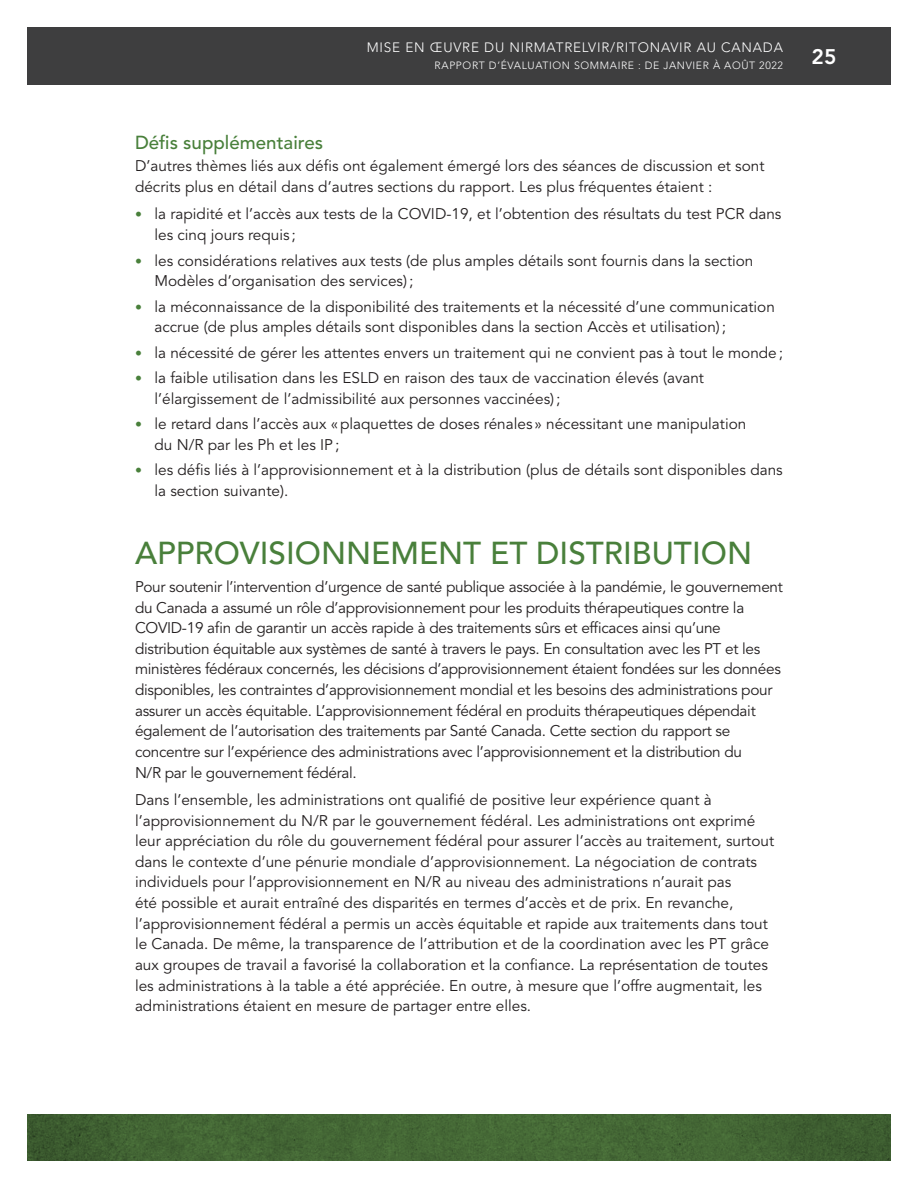
<style>
.page{position:relative;width:918px;height:1188px;background:#fff}
.page>*{position:absolute;margin:0;border:0;box-sizing:border-box;transform-origin:0 0}
.Heading_1{font:500 31.5px "Avenir LT Std";color:#49803b}
.t1{font:800 21px "Avenir LT Std";color:#fff}
.Heading_3{font:500 18.75px "Avenir LT Std";color:#49803b}
.BODY{font:15.3px/20.7px "Avenir LT Std";color:#231f20}
.BODY-2{font:15.3px/20.7px "Avenir LT Std";letter-spacing:-.02em;color:#231f20}
.t2{font:300 13.5px "Avenir LT Std";letter-spacing:.06em;color:#fff}
.t3{font:300 10.5px "Avenir LT Std";letter-spacing:.06em;color:#fff}
.s1{font-size:13.8px;color:#49803b}
</style>
<div class="page">
<svg style="left:27px;top:1115px;width:864px;height:46px;background:#426433"></svg>
<div style="left:778px;top:27px;width:113px;height:57px;background:#3e3e3f"></div>
<div style="left:27px;top:27px;width:756px;height:57px;background:#3e3e3f"></div>
<p class="t2" style="left:367px;top:40px;width:418px">MISE EN ŒUVRE DU NIRMATRELVIR/RITONAVIR AU CANADA</p>
<p class="t3" style="left:435px;top:59px;width:350px">RAPPORT D’ÉVALUATION SOMMAIRE : DE JANVIER À AOÛT 2022</p>
<h3 class="Heading_3" style="left:135px;top:132px;width:190px">Défis supplémentaires</h3>
<p class="BODY" style="left:135px;top:156px;width:631px">D’autres thèmes liés aux défis ont également émergé lors des séances de discussion et sont décrits plus en détail dans d’autres sections du rapport. Les plus fréquentes étaient :</p>
<p class="BODY" style="left:154px;top:204px;width:628px;text-indent:-20px"><span class="s1">•</span> la rapidité et l’accès aux tests de la COVID-19, et l’obtention des résultats du test PCR dans les cinq jours requis ;</p>
<p class="BODY" style="left:154px;top:250px;width:601px;text-indent:-20px"><span class="s1">•</span> les considérations relatives aux tests (de plus amples détails sont fournis dans la section<br>Modèles d’organisation des services);</p>
<p class="BODY" style="left:154px;top:296px;width:622px;text-indent:-20px"><span class="s1">•</span> la méconnaissance de la disponibilité des traitements et la nécessité d’une communication accrue (de plus amples détails sont disponibles dans la section Accès et utilisation);</p>
<p class="BODY" style="left:135px;top:343px;width:649px"><span class="s1">•</span> la nécessité de gérer les attentes envers un traitement qui ne convient pas à tout le monde;</p>
<p class="BODY" style="left:154px;top:368px;width:551px;text-indent:-20px"><span class="s1">•</span> la faible utilisation dans les ESLD en raison des taux de vaccination élevés (avant l’élargissement de l’admissibilité aux personnes vaccinées);</p>
<p class="BODY" style="left:154px;top:414px;width:593px;text-indent:-20px"><span class="s1">•</span> le retard dans l’accès aux «plaquettes de doses rénales » nécessitant une manipulation du N/R par les Ph et les IP;</p>
<p class="BODY" style="left:154px;top:460px;width:630px;text-indent:-20px"><span class="s1">•</span> les défis liés à l’approvisionnement et à la distribution (plus de détails sont disponibles dans la section suivante).</p>
<h1 class="Heading_1" style="left:135px;top:535px;width:619px">APPROVISIONNEMENT ET DISTRIBUTION</h1>
<p class="BODY-2" style="left:135px;top:577px;width:650px">Pour soutenir l’intervention d’urgence de santé publique associée à la pandémie, le gouvernement du Canada a assumé un rôle d’approvisionnement pour les produits thérapeutiques contre la COVID-19 afin de garantir un accès rapide à des traitements sûrs et efficaces ainsi qu’une distribution équitable aux systèmes de santé à travers le pays. En consultation avec les PT et les ministères fédéraux concernés, les décisions d’approvisionnement étaient fondées sur les données disponibles, les contraintes d’approvisionnement mondial et les besoins des administrations pour assurer un accès équitable. L’approvisionnement fédéral en produits thérapeutiques dépendait également de l’autorisation des traitements par Santé Canada. Cette section du rapport se concentre sur l’expérience des administrations avec l’approvisionnement et la distribution du<br>N/R par le gouvernement fédéral.</p>
<p class="BODY" style="left:135px;top:790px;width:641px">Dans l’ensemble, les administrations ont qualifié de positive leur expérience quant à l’approvisionnement du N/R par le gouvernement fédéral. Les administrations ont exprimé leur appréciation du rôle du gouvernement fédéral pour assurer l’accès au traitement, surtout dans le contexte d’une pénurie mondiale d’approvisionnement. La négociation de contrats individuels pour l’approvisionnement en N/R au niveau des administrations n’aurait pas<br>été possible et aurait entraîné des disparités en termes d’accès et de prix. En revanche, l’approvisionnement fédéral a permis un accès équitable et rapide aux traitements dans tout le Canada. De même, la transparence de l’attribution et de la coordination avec les PT grâce aux groupes de travail a favorisé la collaboration et la confiance. La représentation de toutes les administrations à la table a été appréciée. En outre, à mesure que l’offre augmentait, les administrations étaient en mesure de partager entre elles.</p>
<h2 class="t1" style="left:811px;top:44px;width:27px">25</h2>
</div>
